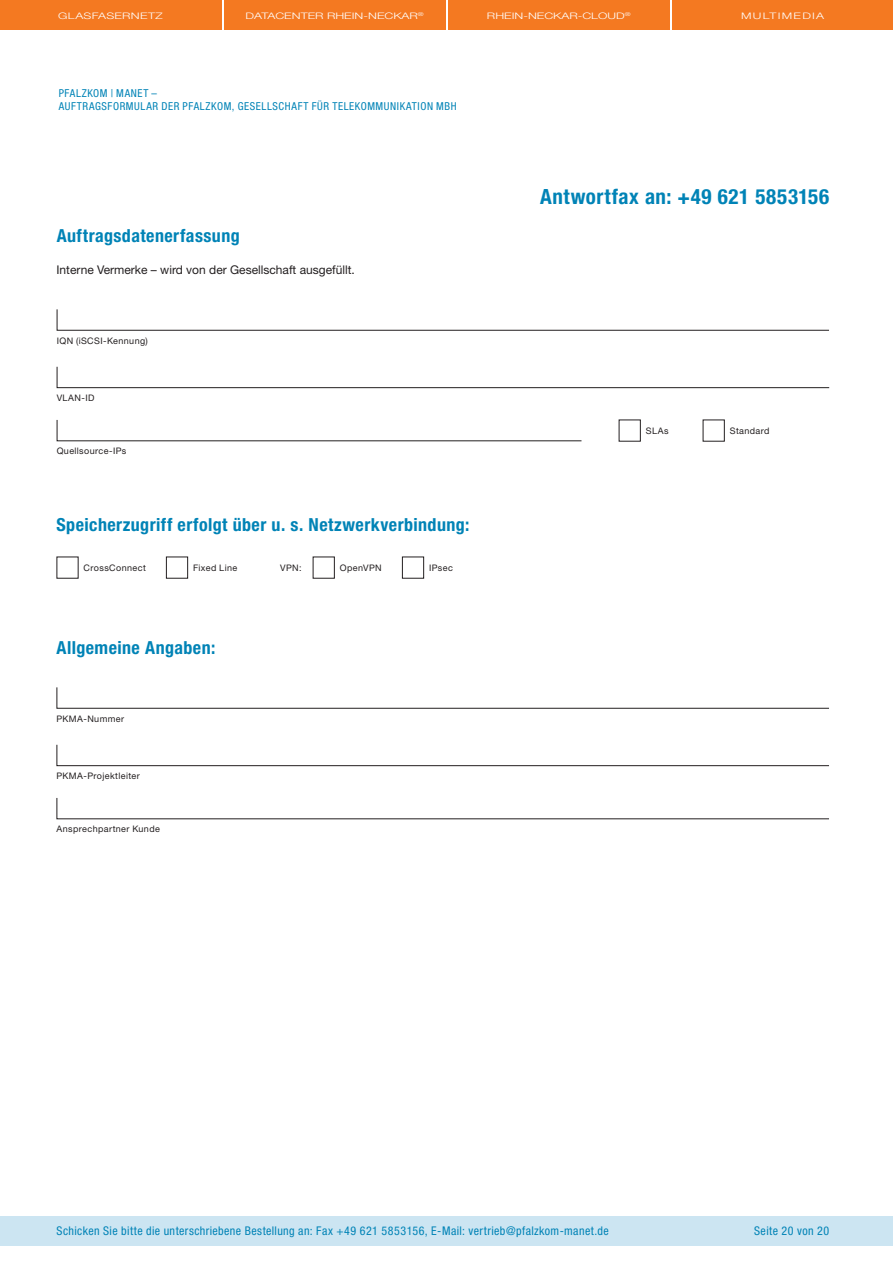
<style>
.page{position:relative;width:893px;height:1263px;background:#fff}
.page>*{position:absolute;margin:0;border:0;box-sizing:border-box;transform-origin:0 0}
.t1{font:700 condensed 21px "Helvetica Neue LT Std";letter-spacing:.035em;color:#0083b6}
.t2{font:700 condensed 18px "Helvetica Neue LT Std";letter-spacing:.025em;color:#0083b6}
.t3{font:condensed 12px "Helvetica Neue LT Std";letter-spacing:.035em;color:#0083b6}
.t4{font:12px "Helvetica Neue LT Std";color:#231f20}
.t5{font:condensed 10.95px/13px "Helvetica Neue LT Std";letter-spacing:.055em;color:#0083b6}
.t6{font:9px "Helvetica Neue LT Std";letter-spacing:.045em;color:#231f20}
.t7{font:300 9px "Helvetica Neue LT Std";color:#fff;scale:1.4 1}
.t8{font:300 9px "Helvetica Neue LT Std";letter-spacing:.02em;color:#fff;scale:1.4 1}
.t9{font:300 9px "Helvetica Neue LT Std";letter-spacing:.1em;color:#fff;scale:1.4 1}
</style>
<div class="page">
<div style="left:0;top:0;width:221px;height:30px;background:#f47921"></div>
<div style="left:224px;top:0;width:221px;height:30px;background:#f47921"></div>
<div style="left:448px;top:0;width:221px;height:30px;background:#f47921"></div>
<div style="left:672px;top:0;width:221px;height:30px;background:#f47921"></div>
<div style="left:0;top:1216px;width:893px;height:30px;background:#cce5f2"></div>
<svg style="left:56px;top:309px;width:773px;height:22px"></svg>
<svg style="left:56px;top:687px;width:773px;height:22px"></svg>
<svg style="left:56px;top:420px;width:526px;height:22px"></svg>
<svg style="left:56px;top:798px;width:773px;height:21px"></svg>
<svg style="left:56px;top:366px;width:774px;height:22px"></svg>
<svg style="left:56px;top:744px;width:773px;height:22px"></svg>
<div style="left:313px;top:557px;width:22px;height:22px;border:1px solid #231f20"></div>
<div style="left:166px;top:557px;width:22px;height:22px;border:1px solid #231f20"></div>
<div style="left:402px;top:557px;width:22px;height:22px;border:1px solid #231f20"></div>
<p class="t8" style="left:58px;top:11px;width:76px">GLASFASERNETZ</p>
<p class="t7" style="left:246px;top:11px;width:129px">DATACENTER RHEIN-NECKAR<sup>®</sup></p>
<p class="t7" style="left:487px;top:11px;width:104px">RHEIN-NECKAR-CLOUD<sup>®</sup></p>
<p class="t9" style="left:741px;top:11px;width:61px">MULTIMEDIA</p>
<p class="t5" style="left:59px;top:87px;width:399px">PFALZKOM | MANET –<br>AUFTRAGSFORMULAR DER PFALZKOM, GESELLSCHAFT FÜR TELEKOMMUNIKATION MBH</p>
<h2 class="t2" style="left:57px;top:225px;width:184px">Auftragsdatenerfassung</h2>
<h3 class="t4" style="left:57px;top:263px;width:300px">Interne Vermerke – wird von der Gesellschaft ausgefüllt.</h3>
<p class="t6" style="left:57px;top:335px;width:93px">IQN (iSCSI-Kennung)</p>
<p class="t6" style="left:57px;top:393px;width:39px">VLAN-ID</p>
<p class="t6" style="left:57px;top:446px;width:71px">Quellsource-IPs</p>
<h2 class="t2" style="left:57px;top:513px;width:414px">Speicherzugriff erfolgt über u. s. Netzwerkverbindung:</h2>
<p class="t6" style="left:84px;top:562px;width:64px">CrossConnect</p>
<p class="t6" style="left:193px;top:562px;width:46px">Fixed Line</p>
<p class="t6" style="left:280px;top:562px;width:23px">VPN:</p>
<p class="t6" style="left:340px;top:562px;width:43px">OpenVPN</p>
<p class="t6" style="left:429px;top:562px;width:25px">IPsec</p>
<h2 class="t2" style="left:57px;top:637px;width:160px">Allgemeine Angaben:</h2>
<p class="t6" style="left:57px;top:713px;width:69px">PKMA-Nummer</p>
<p class="t6" style="left:57px;top:771px;width:85px">PKMA-Projektleiter</p>
<p class="t6" style="left:57px;top:824px;width:105px">Ansprechpartner Kunde</p>
<h1 class="t1" style="left:540px;top:184px;width:290px">Antwortfax an: +49 621 5853156</h1>
<p class="t6" style="left:646px;top:425px;width:24px">SLAs</p>
<p class="t6" style="left:730px;top:425px;width:41px">Standard</p>
<h3 class="t3" style="left:57px;top:1224px;width:554px">Schicken Sie bitte die unterschriebene Bestellung an: Fax +49 621 5853156, E-Mail: vertrieb@pfalzkom-manet.de</h3>
<h3 class="t3" style="left:754px;top:1224px;width:77px">Seite 20 von 20</h3>
</div>
